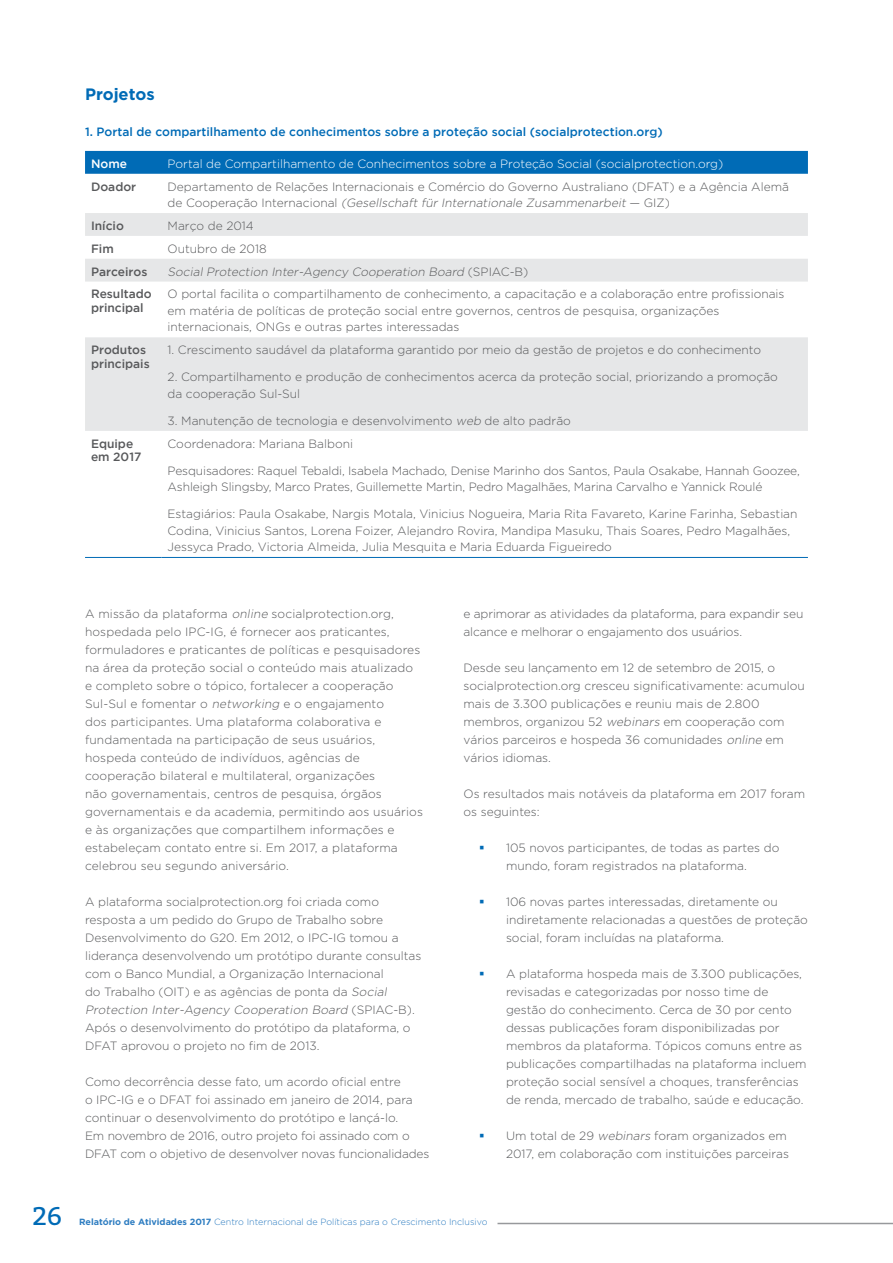
<style>
.page{position:relative;width:893px;height:1263px;background:#fff}
.page>*{position:absolute;margin:0;border:0;box-sizing:border-box;transform-origin:0 0}
.t1{font:25.5px "Bitter";color:#006bb6}
.t2{font:700 16.5px "Gotham";color:#006bb6}
.t3{font:300 12px/18px "Gotham";color:#58595b}
.t4{font:500 12px "Gotham";color:#006bb6}
.t5{font:300 12px "Gotham";color:#fff}
.t6{font:500 12px/13.5px "Gotham";color:#58595b}
.t7{font:italic 300 12px "Gotham";color:#58595b}
.t8{font:500 12px "Gotham";color:#fff}
.t9{font:300 9px "Gotham";color:#2e7dc1}
.s1{font-style:italic}
.s2{font-style:normal}
.s3{font-weight:700}
</style>
<div class="page">
<hr style="left:497px;top:1223px;width:396px;height:1px;background:#97999c">
<div style="left:85px;top:151px;width:723px;height:23px;background:#006bb6"></div>
<svg style="left:85px;top:213px;width:723px;height:218px;fill:#e6e7e8"></svg>
<hr style="left:85px;top:557px;width:77px;height:1px;background:#006bb6">
<hr style="left:162px;top:557px;width:646px;height:1px;background:#006bb6">
<h2 class="t2" style="left:85px;top:85px;width:71px">Projetos</h2>
<p class="t4" style="left:85px;top:125px;width:579px">1. Portal de compartilhamento de conhecimentos sobre a proteção social (socialprotection.org)</p>
<p class="t8" style="left:91px;top:157px;width:38px">Nome</p>
<p class="t5" style="left:168px;top:157px;width:557px">Portal de Compartilhamento de Conhecimentos sobre a Proteção Social (socialprotection.org)</p>
<p class="t6" style="left:91px;top:179px;width:47px">Doador</p>
<p class="t3" style="left:168px;top:178px;width:623px;line-height:16.5px">Departamento de Relações Internacionais e Comércio do Governo Australiano (DFAT) e a Agência Alemã d e Co o p e ra ç ã o I n t e r n a c i o n a l <span class="s1">(Gesellschaft für Internationale Zusammenarbeit</span> — G I Z )</p>
<p class="t6" style="left:91px;top:219px;width:34px">Início</p>
<p class="t3" style="left:168px;top:216px;width:88px">Março de 2014</p>
<p class="t6" style="left:91px;top:241px;width:24px">Fim</p>
<p class="t3" style="left:168px;top:239px;width:101px">Outubro de 2018</p>
<p class="t6" style="left:91px;top:264px;width:58px">Parceiros</p>
<p class="t7" style="left:168px;top:265px;width:362px">Social Protection Inter-Agency Cooperation Board <span class="s2">( S P I AC - B )</span></p>
<p class="t6" style="left:91px;top:287px;width:62px">Resultado principal</p>
<p class="t3" style="left:168px;top:286px;width:618px;line-height:16.5px">O portal facilita o compartilhamento de conhecimento, a capacitação e a colaboração entre profissionais em matéria de políticas de proteção social entre governos, centros de pesquisa, organizações internacionais, ONGs e outras partes interessadas</p>
<p class="t6" style="left:91px;top:343px;width:60px">Produtos principais</p>
<p class="t3" style="left:168px;top:341px;width:595px">1. Crescimento saudável da plataforma garantido por meio da gestão de projetos e do conhecimento</p>
<p class="t3" style="left:168px;top:369px;width:612px;line-height:16.5px">2. Compartilhamento e produção de conhecimentos acerca da proteção social, priorizando a promoção da cooperação Sul-Sul</p>
<p class="t3" style="left:168px;top:411px;width:405px">3. Manutenção de tecnologia e desenvolvimento <span class="s1">web</span> de alto padrão</p>
<p class="t6" style="left:91px;top:436px;width:52px">Equipe em 2017</p>
<p class="t3" style="left:168px;top:434px;width:187px">Coordenadora: Mariana Balboni</p>
<p class="t3" style="left:168px;top:462px;width:634px;line-height:16.5px">Pesquisadores: Raquel Tebaldi, Isabela Machado, Denise Marinho dos Santos, Paula Osakabe, Hannah Goozee,<br>Ashleigh Slingsby, Marco Prates, Guillemette Martin, Pedro Magalhães, Marina Carvalho e Yannick Roulé</p>
<p class="t3" style="left:168px;top:506px;width:631px;line-height:16.5px">Estagiários: Paula Osakabe, Nargis Motala, Vinicius Nogueira, Maria Rita Favareto, Karine Farinha, Sebastian<br>Codina, Vinicius Santos, Lorena Foizer, Alejandro Rovira, Mandipa Masuku, Thais Soares, Pedro Magalhães,<br>Jessyca Prado, Victoria Almeida, Julia Mesquita e Maria Eduarda Figueiredo</p>
<p class="t3" style="left:85px;top:604px;width:339px">A missão da plataforma <span class="s1">online</span> socialprotection.org, hospedada pelo IPC-IG, é fornecer aos praticantes, formuladores e praticantes de políticas e pesquisadores na área da proteção social o conteúdo mais atualizado e completo sobre o tópico, fortalecer a cooperação Sul-Sul e fomentar o <span class="s1">networking</span> e o engajamento<br>dos participantes. Uma plataforma colaborativa e fundamentada na participação de seus usuários, hospeda conteúdo de indivíduos, agências de cooperação bilateral e multilateral, organizações<br>não governamentais, centros de pesquisa, órgãos governamentais e da academia, permitindo aos usuários e às organizações que compartilhem informações e estabeleçam contato entre si. Em 2017, a plataforma celebrou seu segundo aniversário.</p>
<p class="t3" style="left:85px;top:892px;width:338px">A plataforma socialprotection.org foi criada como resposta a um pedido do Grupo de Trabalho sobre Desenvolvimento do G20. Em 2012, o IPC-IG tomou a liderança desenvolvendo um protótipo durante consultas com o Banco Mundial, a Organização Internacional<br>do Trabalho (OIT) e as agências de ponta da <span class="s1">Social Protection Inter-Agency Cooperation Board</span> ( S P I AC - B ) .<br>Após o desenvolvimento do protótipo da plataforma, o DFAT aprovou o projeto no fim de 2013.</p>
<p class="t3" style="left:85px;top:1072px;width:346px">Como decorrência desse fato, um acordo oficial entre<br>o IPC-IG e o DFAT foi assinado em janeiro de 2014, para continuar o desenvolvimento do protótipo e lançá-lo.<br>Em novembro de 2016, outro projeto foi assinado com o DFAT com o objetivo de desenvolver novas funcionalidades</p>
<p class="t3" style="left:463px;top:605px;width:341px">e aprimorar as atividades da plataforma, para expandir seu alcance e melhorar o engajamento dos usuários.</p>
<p class="t3" style="left:463px;top:659px;width:343px">Desde seu lançamento em 12 de setembro de 2015, o socialprotection.org cresceu significativamente: acumulou mais de 3.300 publicações e reuniu mais de 2.800 membros, organizou 52 <span class="s1">webinars</span> em cooperação com vários parceiros e hospeda 36 comunidades <span class="s1">online</span> em vários idiomas.</p>
<p class="t3" style="left:463px;top:785px;width:343px">Os resultados mais notáveis da plataforma em 2017 foram os seguintes:</p>
<p class="t3" style="left:506px;top:839px;width:275px">105 novos participantes, de todas as partes do mundo, foram registrados na plataforma.</p>
<p class="t3" style="left:506px;top:893px;width:303px">106 novas partes interessadas, diretamente ou indiretamente relacionadas a questões de proteção social, foram incluídas na plataforma.</p>
<p class="t3" style="left:506px;top:964px;width:302px">A plataforma hospeda mais de 3.300 publicações, revisadas e categorizadas por nosso time de gestão do conhecimento. Cerca de 30 por cento dessas publicações foram disponibilizadas por membros da plataforma. Tópicos comuns entre as publicações compartilhadas na plataforma incluem proteção social sensível a choques, transferências de renda, mercado de trabalho, saúde e educação.</p>
<p class="t3" style="left:506px;top:1126px;width:284px">Um total de 29 <span class="s1">webinars</span> foram organizados em<br>2017, em colaboração com instituições parceiras</p>
<h1 class="t1" style="left:32px;top:1198px;width:31px">26</h1>
<p class="t9" style="left:79px;top:1217px;width:410px"><span class="s3">Relatório de Atividades 2017</span> Centro Internacional de Políticas para o Crescimento Inclusivo</p>
</div>
